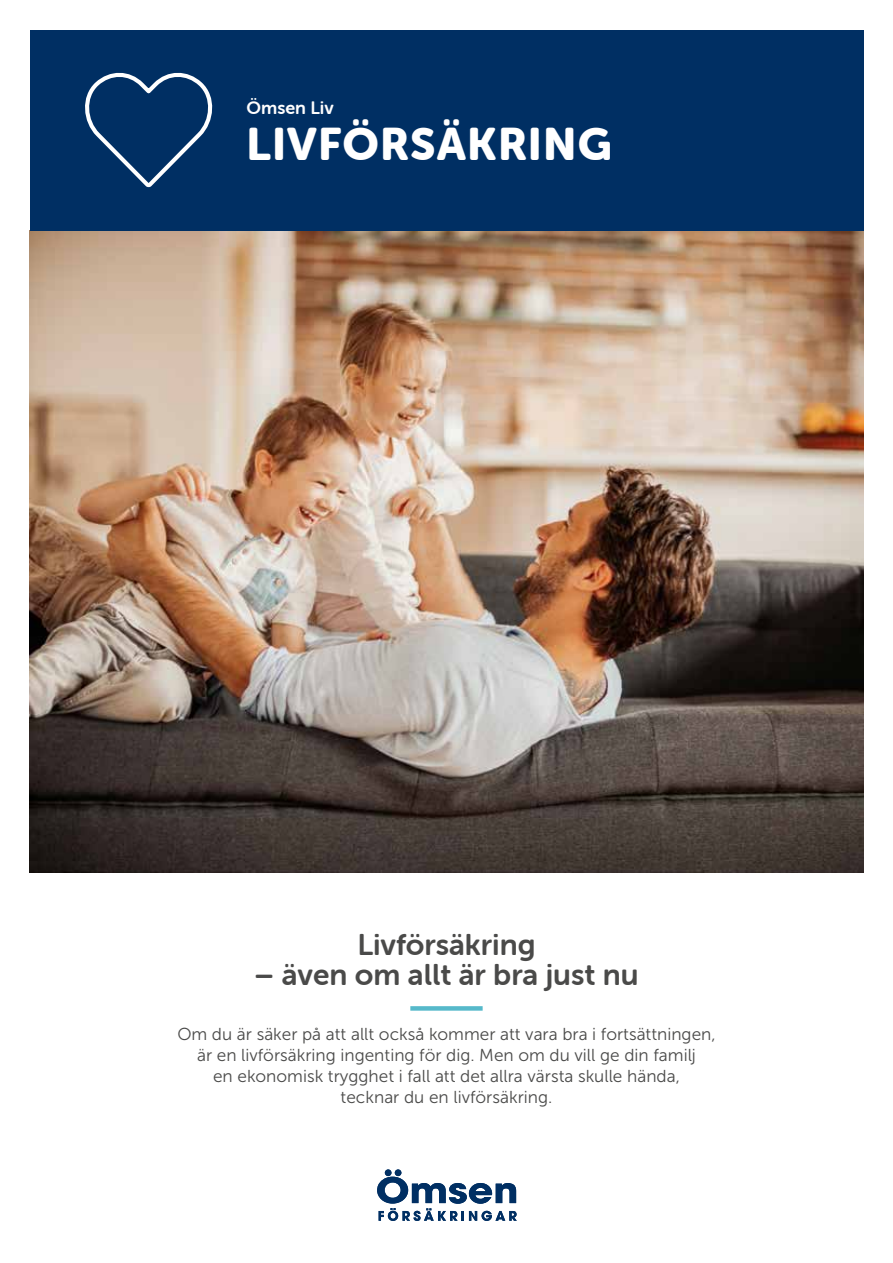
<style>
.page{position:relative;width:893px;height:1263px;background:#fff}
.page>*{position:absolute;margin:0;border:0;box-sizing:border-box;transform-origin:0 0}
.t1{font:45px "Museo Sans Rounded 900";letter-spacing:.025em;color:#fff}
.t2{font:30px "Museo Sans Rounded 700";color:#4a4a49}
.t3{font:18px "Museo Sans Rounded 700";color:#fff}
.t4{font:17.25px/21px "Museo Sans 300";color:#4a4a49;text-align:center}
</style>
<div class="page">
<div style="left:385px;top:1169px;width:6px;height:7px;background:#002f63;border-radius:50%"></div>
<div style="left:395px;top:1169px;width:6px;height:7px;background:#002f63;border-radius:50%"></div>
<svg style="left:377px;top:1177px;width:139px;height:44px"></svg>
<img style="left:30px;top:230px;width:833px;height:643px">
<div style="left:30px;top:30px;width:833px;height:200px;background:#002f63"></div>
<svg style="left:85px;top:72px;width:128px;height:116px"></svg>
<div style="left:410px;top:1006px;width:73px;height:5px;background:#56b9ca"></div>
<p class="t3" style="left:247px;top:97px;width:89px">Ömsen Liv</p>
<h1 class="t1" style="left:247px;top:119px;width:367px">LIVFÖRSÄKRING</h1>
<h2 class="t2" style="left:357px;top:928px;width:180px">Livförsäkring</h2>
<h2 class="t2" style="left:254px;top:958px;width:386px">– även om allt är bra just nu</h2>
<p class="t4" style="left:177px;top:1023px;width:540px">Om du är säker på att allt också kommer att vara bra i fortsättningen, är en livförsäkring ingenting för dig. Men om du vill ge din familj<br>en ekonomisk trygghet i fall att det allra värsta skulle hända,<br>tecknar du en livförsäkring.</p>
</div>
